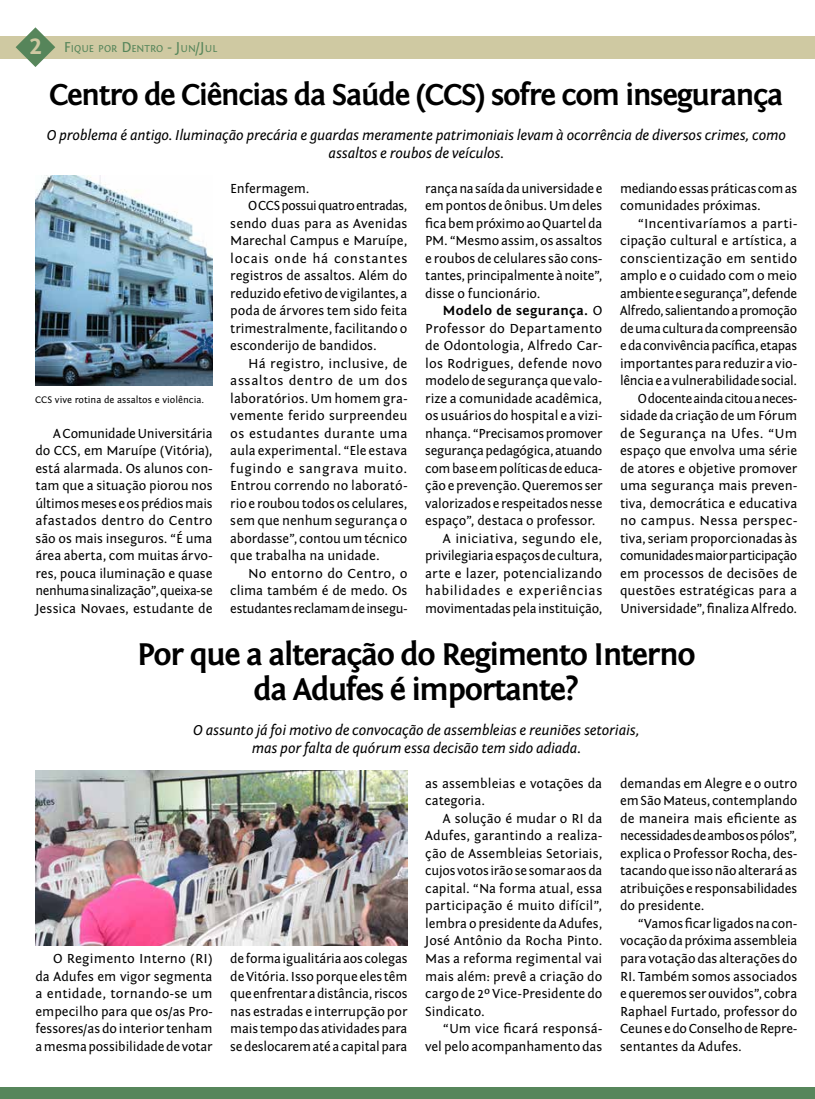
<style>
.page{position:relative;width:815px;height:1099px;background:#fff}
.page>*{position:absolute;margin:0;border:0;box-sizing:border-box;transform-origin:0 0}
.t1{font:700 32.5px/35px "Fontin Sans";letter-spacing:-.04em;color:#000;text-align:center}
.t2{font:700 31.25px "Fontin Sans";letter-spacing:-.04em;color:#000}
.t3{font:italic 15px/17.5px "Fontin Sans";letter-spacing:-.01em;color:#000;text-align:center}
.t4{font:13.75px/17.5px "Fontin Sans";letter-spacing:-.005em;color:#000;text-align:justify}
.t5{font:13.75px "Fontin Sans";letter-spacing:.02em;color:#000}
.t6{font:13.75px "Fontin Sans";letter-spacing:.035em;color:#000}
.t7{font:13.75px "Fontin Sans";letter-spacing:.015em;color:#000}
.t8{font:13.75px "Fontin Sans";letter-spacing:.04em;color:#000}
.t9{font:13.75px "Fontin Sans";letter-spacing:-.025em;color:#000}
.t10{font:13.75px "Fontin Sans";letter-spacing:-.03em;color:#000}
.t11{font:700 13.75px "Fontin Sans";letter-spacing:.02em;color:#000}
.t12{font:10.5px "Fontin Sans Small Caps";color:#55855a}
.t13{font:10px "Fontin Sans";color:#000}
.s1{font-family:"Fontin Sans";font-weight:700;font-size:26.25px;color:#cfc9a2}
.s2{font-size:15px}
.s3{font-weight:400}
</style>
<div class="page">
<div style="left:0;top:36px;width:815px;height:22px;background:#cfc9a2"></div>
<svg style="left:16px;top:27px;width:39px;height:40px"></svg>
<div style="left:0;top:1087px;width:815px;height:11px;background:#55855a"></div>
<img style="left:35px;top:770px;width:372px;height:175px">
<img style="left:35px;top:175px;width:178px;height:210px">
<p class="t12" style="left:29px;top:43px;width:190px"><span class="s1">2</span> <span class="s2">F</span>IQUE POR <span class="s2">D</span>ENTRO <span class="s2">- J</span>UN<span class="s2">/J</span>UL</p>
<h2 class="t2" style="left:49px;top:78px;width:736px">Centro de Ciências da Saúde (CCS) sofre com insegurança</h2>
<p class="t3" style="left:47px;top:127px;width:741px">O problema é antigo. Iluminação precária e guardas meramente patrimoniais levam à ocorrência de diversos crimes, como assaltos e roubos de veículos.</p>
<p class="t13" style="left:35px;top:394px;width:171px">CCS vive rotina de assaltos e violência.</p>
<p class="t4" style="left:35px;top:424px;width:179px;text-indent:18px">A Comunidade Universitária do CCS, em Maruípe (Vitória), está alarmada. Os alunos con&shy;tam que a situação piorou nos últimos meses e os prédios mais afastados dentro do Centro são os mais inseguros. “É uma área aberta, com muitas árvo&shy;res, pouca iluminação e quase nenhuma sinalização”, queixa-se Jessica Novaes, estudante de</p>
<p class="t4" style="left:230px;top:179px;width:81px">Enfermagem.</p>
<p class="t10" style="left:248px;top:198px;width:161px">O CCS possui quatro entradas,</p>
<p class="t4" style="left:230px;top:214px;width:179px">sendo duas para as Avenidas</p>
<p class="t4" style="left:230px;top:232px;width:179px">Marechal Campus e Maruípe,</p>
<p class="t8" style="left:230px;top:250px;width:179px">locais onde há constantes</p>
<p class="t4" style="left:230px;top:267px;width:179px">registros de assaltos. Além do</p>
<p class="t4" style="left:230px;top:284px;width:179px">reduzido efetivo de vigilantes, a</p>
<p class="t4" style="left:230px;top:302px;width:179px">poda de árvores tem sido feita</p>
<p class="t4" style="left:230px;top:319px;width:179px">trimestralmente, facilitando o</p>
<p class="t4" style="left:230px;top:337px;width:148px">esconderijo de bandidos.</p>
<p class="t5" style="left:248px;top:355px;width:161px">Há registro, inclusive, de</p>
<p class="t8" style="left:230px;top:373px;width:179px">assaltos dentro de um dos</p>
<p class="t4" style="left:230px;top:389px;width:179px">laboratórios. Um homem gra-</p>
<p class="t4" style="left:230px;top:407px;width:179px">vemente ferido surpreendeu</p>
<p class="t5" style="left:230px;top:425px;width:179px">os estudantes durante uma</p>
<p class="t4" style="left:230px;top:442px;width:179px">aula experimental. “Ele estava</p>
<p class="t6" style="left:230px;top:460px;width:179px">fugindo e sangrava muito.</p>
<p class="t4" style="left:230px;top:477px;width:179px">Entrou correndo no laborató-</p>
<p class="t4" style="left:230px;top:494px;width:179px">rio e roubou todos os celulares,</p>
<p class="t4" style="left:230px;top:512px;width:179px">sem que nenhum segurança o</p>
<p class="t4" style="left:230px;top:529px;width:179px">abordasse”, contou um técnico</p>
<p class="t4" style="left:230px;top:547px;width:151px">que trabalha na unidade.</p>
<p class="t5" style="left:248px;top:565px;width:161px">No entorno do Centro, o</p>
<p class="t4" style="left:230px;top:582px;width:179px">clima também é de medo. Os</p>
<p class="t9" style="left:230px;top:600px;width:179px">estudantes reclamam de insegu-</p>
<p class="t4" style="left:425px;top:179px;width:179px">rança na saída da universidade e em pontos de ônibus. Um deles fica bem próximo ao Quartel da PM. “Mesmo assim, os assaltos e roubos de celulares são cons&shy;tantes, principalmente à noite”, disse o funcionário.</p>
<p class="t11" style="left:443px;top:303px;width:161px">Modelo de segurança. <span class="s3">O</span></p>
<p class="t7" style="left:425px;top:320px;width:179px">Professor do Departamento</p>
<p class="t4" style="left:425px;top:337px;width:179px">de Odontologia, Alfredo Car-</p>
<p class="t4" style="left:425px;top:354px;width:179px">los Rodrigues, defende novo</p>
<p class="t4" style="left:425px;top:372px;width:179px">modelo de segurança que valo-</p>
<p class="t4" style="left:425px;top:389px;width:179px">rize a comunidade acadêmica,</p>
<p class="t4" style="left:425px;top:407px;width:179px">os usuários do hospital e a vizi-</p>
<p class="t4" style="left:425px;top:424px;width:179px">nhança. “Precisamos promover</p>
<p class="t4" style="left:425px;top:442px;width:179px">segurança pedagógica, atuando</p>
<p class="t4" style="left:425px;top:459px;width:179px">com base em políticas de educa-</p>
<p class="t4" style="left:425px;top:477px;width:179px">ção e prevenção. Queremos ser</p>
<p class="t4" style="left:425px;top:494px;width:179px">valorizados e respeitados nesse</p>
<p class="t4" style="left:425px;top:512px;width:172px">espaço”, destaca o professor.</p>
<p class="t7" style="left:443px;top:530px;width:161px">A iniciativa, segundo ele,</p>
<p class="t4" style="left:425px;top:547px;width:179px">privilegiaria espaços de cultura,</p>
<p class="t4" style="left:425px;top:564px;width:179px">arte e lazer, potencializando</p>
<p class="t6" style="left:425px;top:583px;width:179px">habilidades e experiências</p>
<p class="t4" style="left:425px;top:599px;width:179px">movimentadas pela instituição,</p>
<p class="t4" style="left:620px;top:179px;width:179px">mediando essas práticas com as comunidades próximas.</p>
<p class="t4" style="left:620px;top:214px;width:179px;text-align:right">“Incentivaríamos a parti&shy;cipação cultural e artística, a conscientização em sentido amplo e o cuidado com o meio ambiente e segurança”, defende<br>Alfredo, salientando a promoção de uma cultura da compreensão e da convivência pacífica, etapas importantes para reduzir a vio&shy;lência e a vulnerabilidade social.<br>O docente ainda citou a neces&shy;sidade da criação de um Fórum de Segurança na Ufes. “Um espaço que envolva uma série de atores e objetive promover uma segurança mais preven&shy;tiva, democrática e educativa no campus. Nessa perspec&shy;tiva, seriam proporcionadas às comunidades maior participação em processos de decisões de questões estratégicas para a<br>Universidade”, finaliza Alfredo.</p>
<h1 class="t1" style="left:137px;top:637px;width:560px">Por que a alteração do Regimento Interno da Adufes é importante?</h1>
<p class="t3" style="left:193px;top:722px;width:448px">O assunto já foi motivo de convocação de assembleias e reuniões setoriais, mas por falta de quórum essa decisão tem sido adiada.</p>
<p class="t4" style="left:35px;top:949px;width:179px;text-indent:18px">O Regimento Interno (RI) da Adufes em vigor segmenta a entidade, tornando-se um empecilho para que os/as Pro&shy;fessores/as do interior tenham a mesma possibilidade de votar</p>
<p class="t4" style="left:230px;top:949px;width:179px">de forma igualitária aos colegas de Vitória. Isso porque eles têm que enfrentar a distância, riscos nas estradas e interrupção por mais tempo das atividades para se deslocarem até a capital para</p>
<p class="t4" style="left:425px;top:774px;width:179px">as assembleias e votações da categoria.</p>
<p class="t4" style="left:425px;top:809px;width:179px;text-indent:18px">A solução é mudar o RI da Adufes, garantindo a realiza&shy;ção de Assembleias Setoriais, cujos votos irão se somar aos da capital. “Na forma atual, essa participação é muito difícil”, lembra o presidente da Adufes, José Antônio da Rocha Pinto.<br>Mas a reforma regimental vai mais além: prevê a criação do cargo de 2º Vice-Presidente do Sindicato.</p>
<p class="t4" style="left:425px;top:1019px;width:179px;text-align:right">“Um vice ficará responsá&shy;vel pelo acompanhamento das</p>
<p class="t4" style="left:620px;top:774px;width:179px">demandas em Alegre e o outro em São Mateus, contemplando de maneira mais eficiente as necessidades de ambos os pólos”, explica o Professor Rocha, des&shy;tacando que isso não alterará as atribuições e responsabilidades do presidente.</p>
<p class="t4" style="left:620px;top:914px;width:179px;text-indent:18px">“Vamos ficar ligados na con&shy;vocação da próxima assembleia para votação das alterações do RI. Também somos associados e queremos ser ouvidos”, cobra Raphael Furtado, professor do Ceunes e do Conselho de Repre&shy;sentantes da Adufes.</p>
</div>
